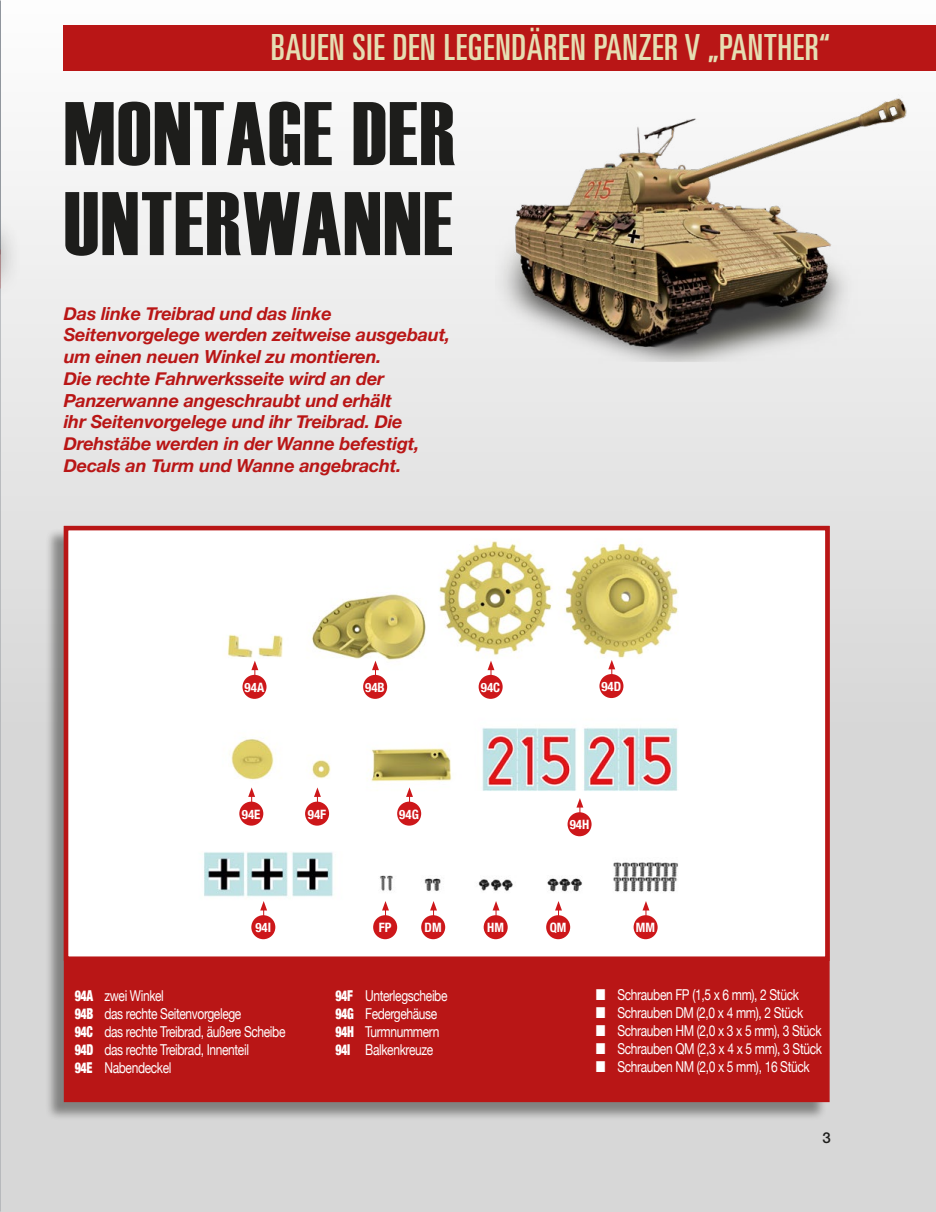
<style>
.page{position:relative;width:936px;height:1212px;background:#fff}
.page>*{position:absolute;margin:0;border:0;box-sizing:border-box;transform-origin:0 0}
.t1{font:90px/90px "Haettenschweiler";letter-spacing:.02em;color:#1d1d1b}
.t2{font:ultra-condensed 36px "Univers";letter-spacing:.02em;color:#e5deb3}
.t3{font:italic 700 18px/21.8px "Helvetica Neue";letter-spacing:-.01em;color:#b91616}
.t4{font:15px/18px "Helvetica Neue";letter-spacing:-.03em;color:#fff;scale:.8 1}
.t5{font:500 15px "Helvetica Neue LT Std";color:#1d1d1b}
.t6{font:700 condensed 12.9px "Helvetica Neue";color:#fff}
.s1{font-weight:900;font-stretch:condensed}
.s2{font-family:"Monotype Sorts"}
</style>
<div class="page">
<div style="left:0;top:0;width:935px;height:1212px;background:linear-gradient(to bottom,#f7f7f7,#cecece)"></div>
<div style="left:64px;top:26px;width:871px;height:45px;background:#b91616"></div>
<img style="left:495px;top:0;width:413px;height:373px">
<div style="left:45px;top:528px;width:782px;height:593px;background:#1d1d1b;opacity:.46"></div>
<div style="left:64px;top:526px;width:765px;height:576px;background:#b91616"></div>
<img style="left:69px;top:539px;width:755px;height:417px">
<div style="left:64px;top:526px;width:765px;height:435px;border:4px solid #b91616"></div>
<svg style="left:576px;top:798px;width:7px;height:15px"></svg>
<div style="left:567px;top:812px;width:24px;height:24px;background:#cd171a;border-radius:50%"></div>
<svg style="left:248px;top:787px;width:7px;height:15px"></svg>
<div style="left:239px;top:802px;width:24px;height:24px;background:#cd171a;border-radius:50%"></div>
<svg style="left:314px;top:787px;width:7px;height:15px"></svg>
<div style="left:305px;top:802px;width:24px;height:24px;background:#cd171a;border-radius:50%"></div>
<svg style="left:406px;top:787px;width:7px;height:15px"></svg>
<div style="left:397px;top:802px;width:24px;height:24px;background:#cd171a;border-radius:50%"></div>
<svg style="left:382px;top:901px;width:7px;height:15px"></svg>
<div style="left:373px;top:915px;width:24px;height:24px;background:#cd171a;border-radius:50%"></div>
<svg style="left:260px;top:901px;width:7px;height:15px"></svg>
<div style="left:251px;top:915px;width:24px;height:24px;background:#cd171a;border-radius:50%"></div>
<svg style="left:555px;top:901px;width:7px;height:15px"></svg>
<div style="left:546px;top:915px;width:24px;height:24px;background:#cd171a;border-radius:50%"></div>
<svg style="left:642px;top:901px;width:7px;height:15px"></svg>
<div style="left:633px;top:915px;width:24px;height:24px;background:#cd171a;border-radius:50%"></div>
<svg style="left:492px;top:901px;width:7px;height:15px"></svg>
<div style="left:483px;top:915px;width:24px;height:24px;background:#cd171a;border-radius:50%"></div>
<svg style="left:430px;top:901px;width:7px;height:15px"></svg>
<div style="left:421px;top:915px;width:24px;height:24px;background:#cd171a;border-radius:50%"></div>
<svg style="left:251px;top:661px;width:7px;height:14px"></svg>
<div style="left:242px;top:675px;width:24px;height:24px;background:#cd171a;border-radius:50%"></div>
<svg style="left:372px;top:661px;width:7px;height:14px"></svg>
<div style="left:363px;top:675px;width:24px;height:24px;background:#cd171a;border-radius:50%"></div>
<svg style="left:487px;top:661px;width:7px;height:14px"></svg>
<div style="left:478px;top:675px;width:24px;height:24px;background:#cd171a;border-radius:50%"></div>
<svg style="left:608px;top:660px;width:7px;height:15px"></svg>
<div style="left:599px;top:674px;width:24px;height:24px;background:#cd171a;border-radius:50%"></div>
<h2 class="t2" style="left:271px;top:27px;width:560px">BAUEN SIE DEN LEGENDÄREN PANZER V „PANTHER“</h2>
<h1 class="t1" style="left:64px;top:84px;width:393px">MONTAGE DER<br>UNTERWANNE</h1>
<p class="t3" style="left:64px;top:303px;width:388px">Das linke Treibrad und das linke Seitenvorgelege werden zeitweise ausgebaut, um einen neuen Winkel zu montieren.<br>Die rechte Fahrwerksseite wird an der Panzerwanne angeschraubt und erhält<br>ihr Seitenvorgelege und ihr Treibrad. Die Drehstäbe werden in der Wanne befestigt, Decals an Turm und Wanne angebracht.</p>
<p class="t6" style="left:244px;top:676px;width:21px">94A</p>
<p class="t6" style="left:365px;top:676px;width:21px">94B</p>
<p class="t6" style="left:481px;top:676px;width:21px">94C</p>
<p class="t6" style="left:601px;top:676px;width:21px">94D</p>
<p class="t6" style="left:242px;top:803px;width:20px">94E</p>
<p class="t6" style="left:308px;top:803px;width:20px">94F</p>
<p class="t6" style="left:399px;top:803px;width:21px">94G</p>
<p class="t6" style="left:569px;top:814px;width:21px">94H</p>
<p class="t6" style="left:255px;top:917px;width:17px">94I</p>
<p class="t6" style="left:379px;top:917px;width:14px">FP</p>
<p class="t6" style="left:424px;top:917px;width:18px">DM</p>
<p class="t6" style="left:487px;top:917px;width:18px">HM</p>
<p class="t6" style="left:549px;top:917px;width:18px">QM</p>
<p class="t6" style="left:636px;top:917px;width:21px">MM</p>
<p class="t4" style="left:75px;top:987px;width:265px"><span class="s1">94A</span> zwei Winkel<br><span class="s1">94B</span> das rechte Seitenvorgelege<br><span class="s1">94C</span> das rechte Treibrad, äußere Scheibe<br><span class="s1">94D</span> das rechte Treibrad, Innenteil<br><span class="s1">94E</span> Nabendeckel</p>
<p class="t4" style="left:335px;top:987px;width:142px"><span class="s1">94F</span> Unterlegscheibe<br><span class="s1">94G</span> Federgehäuse<br><span class="s1">94H</span> Turmnummern<br><span class="s1">94I</span> Balkenkreuze</p>
<p class="t4" style="left:596px;top:987px;width:284px"><span class="s2">N</span> Schrauben FP (1,5 x 6 mm), 2 Stück<br><span class="s2">N</span> Schrauben DM (2,0 x 4 mm), 2 Stück<br><span class="s2">N</span> Schrauben HM (2,0 x 3 x 5 mm), 3 Stück <span class="s2">N</span> Schrauben QM (2,3 x 4 x 5 mm), 3 Stück <span class="s2">N</span> Schrauben NM (2,0 x 5 mm), 16 Stück</p>
<p class="t5" style="left:822px;top:1129px;width:10px">3</p>
</div>
